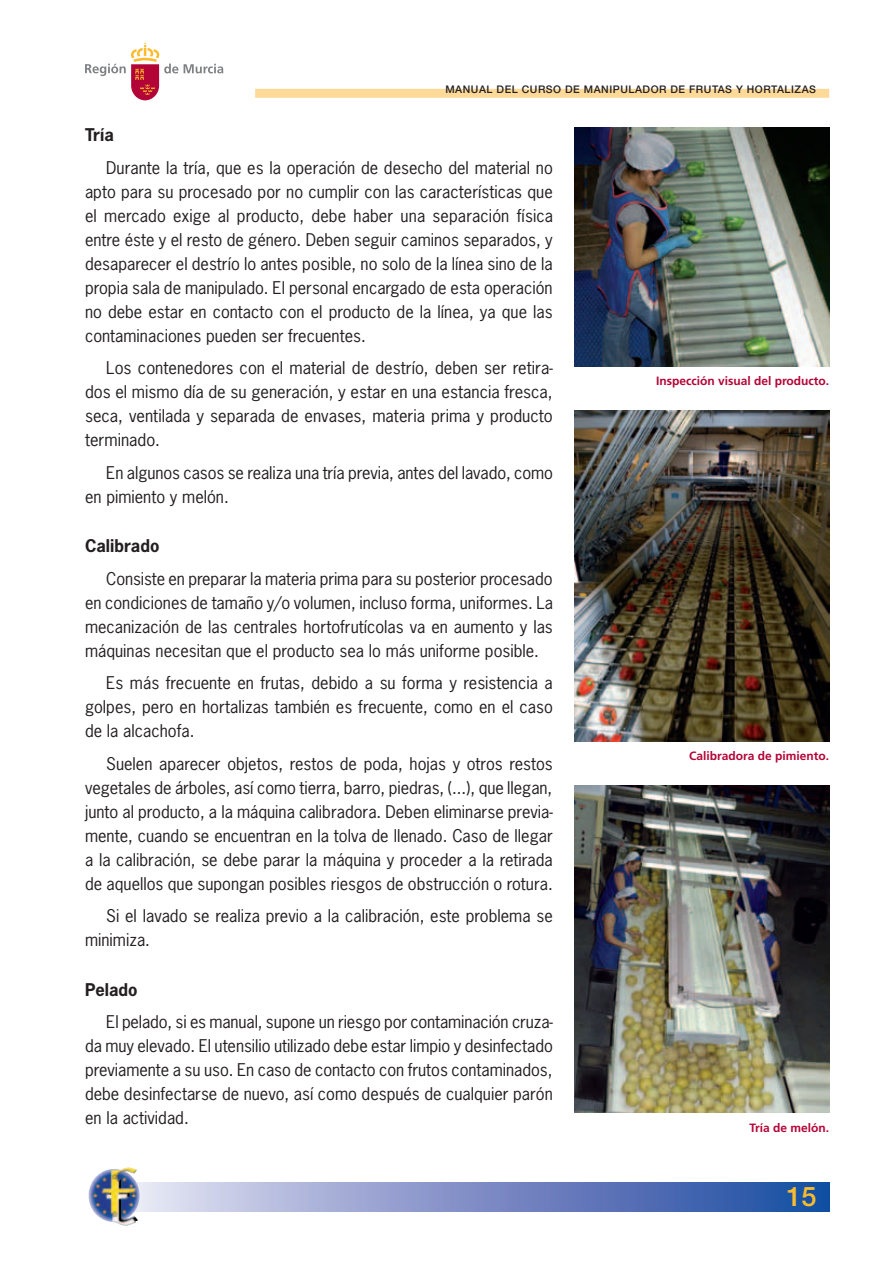
<style>
.page{position:relative;width:893px;height:1263px;background:#fff}
.page>*{position:absolute;margin:0;border:0;box-sizing:border-box;transform-origin:0 0}
.t1{font:500 27px "Helvetica Neue";color:#fdbb2e}
.t2{font:16.5px/24px "News Gothic";color:#231f20;text-align:justify}
.t3{font:700 16.5px "News Gothic";color:#231f20}
.t4{font:700 12px "Frutiger";color:#b30437}
.t5{font:500 10.5px "Helvetica Neue";letter-spacing:.05em;color:#231f20}
</style>
<div class="page">
<div style="left:106px;top:1182px;width:723px;height:30px;background:linear-gradient(to right,#eee4f4,#16449e)"></div>
<img style="left:88px;top:1167px;width:52px;height:59px">
<div style="left:255px;top:89px;width:574px;height:9px;background:#fed998"></div>
<svg style="left:184px;top:64px;width:39px;height:9px"></svg>
<svg style="left:85px;top:43px;width:93px;height:57px"></svg>
<img style="left:574px;top:128px;width:255px;height:239px">
<img style="left:574px;top:410px;width:255px;height:332px">
<img style="left:574px;top:785px;width:255px;height:328px">
<p class="t5" style="left:445px;top:83px;width:372px">MANUAL DEL CURSO DE MANIPULADOR DE FRUTAS Y HORTALIZAS</p>
<p class="t3" style="left:85px;top:124px;width:30px">Tría</p>
<p class="t2" style="left:85px;top:155px;width:470px;text-indent:21px">Durante la tría, que es la operación de desecho del material no apto para su procesado por no cumplir con las características que el mercado exige al producto, debe haber una separación física entre éste y el resto de género. Deben seguir caminos separados, y desaparecer el destrío lo antes posible, no solo de la línea sino de la propia sala de manipulado. El personal encargado de esta operación no debe estar en contacto con el producto de la línea, ya que las contaminaciones pueden ser frecuentes.</p>
<p class="t2" style="left:85px;top:355px;width:469px;text-indent:21px">Los contenedores con el material de destrío, deben ser retira&shy;dos el mismo día de su generación, y estar en una estancia fresca, seca, ventilada y separada de envases, materia prima y producto terminado.</p>
<p class="t2" style="left:85px;top:460px;width:469px;text-indent:21px">En algunos casos se realiza una tría previa, antes del lavado, como en pimiento y melón.</p>
<p class="t3" style="left:85px;top:535px;width:76px">Calibrado</p>
<p class="t2" style="left:85px;top:566px;width:469px;text-indent:21px">Consiste en preparar la materia prima para su posterior procesado en condiciones de tamaño y/o volumen, incluso forma, uniformes. La mecanización de las centrales hortofrutícolas va en aumento y las máquinas necesitan que el producto sea lo más uniforme posible.</p>
<p class="t2" style="left:85px;top:670px;width:469px;text-indent:21px">Es más frecuente en frutas, debido a su forma y resistencia a golpes, pero en hortalizas también es frecuente, como en el caso de la alcachofa.</p>
<p class="t2" style="left:85px;top:751px;width:469px;text-indent:21px">Suelen aparecer objetos, restos de poda, hojas y otros restos vegetales de árboles, así como tierra, barro, piedras, (...), que llegan, junto al producto, a la máquina calibradora. Deben eliminarse previa&shy;mente, cuando se encuentran en la tolva de llenado. Caso de llegar a la calibración, se debe parar la máquina y proceder a la retirada de aquellos que supongan posibles riesgos de obstrucción o rotura.</p>
<p class="t2" style="left:85px;top:903px;width:469px;text-indent:21px">Si el lavado se realiza previo a la calibración, este problema se minimiza.</p>
<p class="t3" style="left:85px;top:979px;width:54px">Pelado</p>
<p class="t2" style="left:85px;top:1009px;width:469px;text-indent:21px">El pelado, si es manual, supone un riesgo por contaminación cruza&shy;da muy elevado. El utensilio utilizado debe estar limpio y desinfectado previamente a su uso. En caso de contacto con frutos contaminados, debe desinfectarse de nuevo, así como después de cualquier parón en la actividad.</p>
<p class="t4" style="left:656px;top:374px;width:175px">Inspección visual del producto.</p>
<p class="t4" style="left:689px;top:749px;width:142px">Calibradora de pimiento.</p>
<p class="t4" style="left:750px;top:1121px;width:81px">Tría de melón.</p>
<h1 class="t1" style="left:786px;top:1180px;width:32px">15</h1>
</div>
